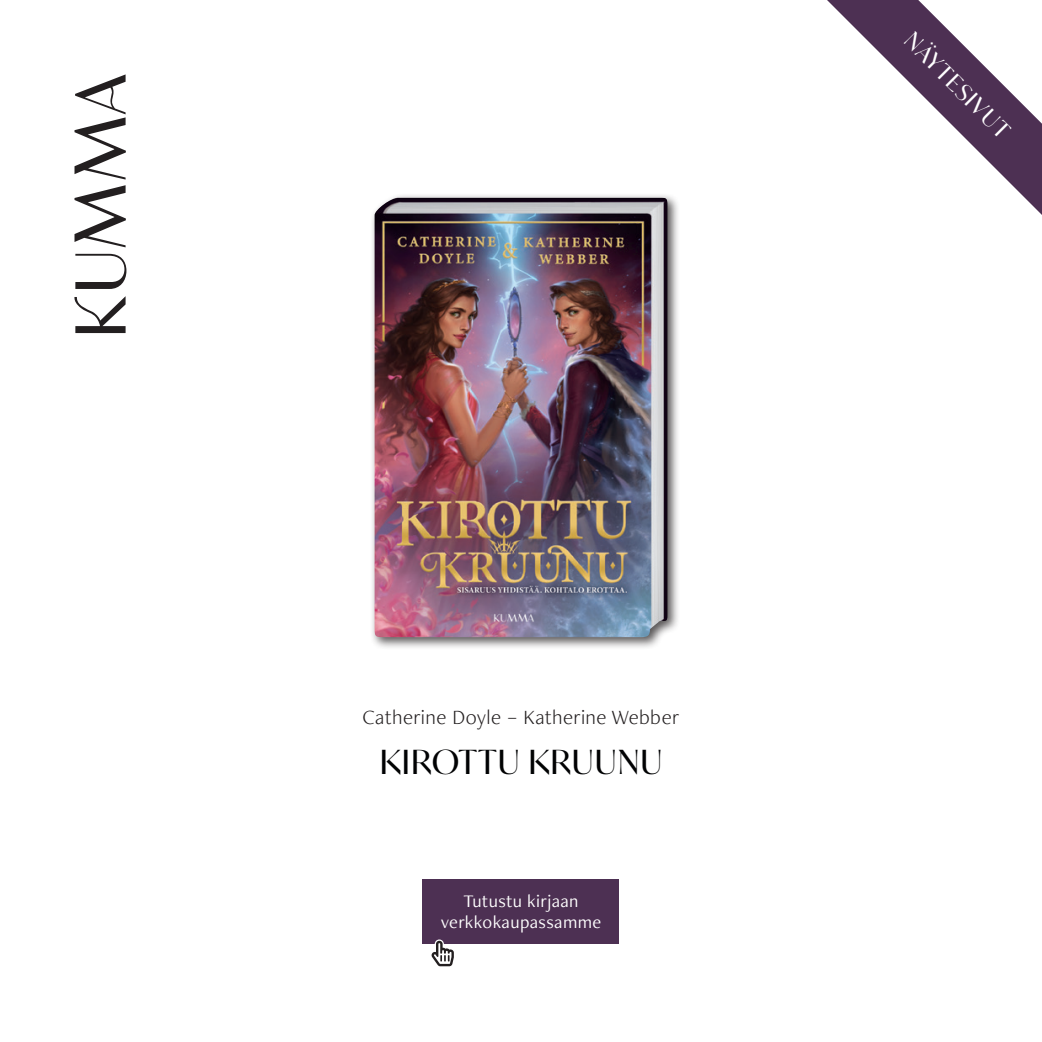
<style>
.page{position:relative;width:1042px;height:1042px;background:#fff}
.page>*{position:absolute;margin:0;border:0;box-sizing:border-box;transform-origin:0 0}
.t1{font:33.25px "Ivy Mode";letter-spacing:.03em;color:#010203}
.t2{font:22.75px "Ivy Mode";color:#fff}
.t3{font:300 21px "Freight Neo Pro";letter-spacing:.02em;color:#231f20}
.t4{font:18.38px/21px "Freight Neo Pro";letter-spacing:.02em;color:#fff;text-align:center}
</style>
<div class="page">
<svg style="left:827px;top:0;width:215px;height:215px"></svg>
<svg style="left:75px;top:254px;width:51px;height:35px"></svg>
<svg style="left:74px;top:296px;width:52px;height:37px"></svg>
<svg style="left:74px;top:74px;width:52px;height:173px"></svg>
<div style="left:370px;top:193px;width:310px;height:457px;background:#231f20;opacity:.75"></div>
<img style="left:374px;top:198px;width:293px;height:439px">
<div style="left:422px;top:879px;width:197px;height:64px;background:#4d3053"></div>
<svg style="left:428px;top:939px;width:29px;height:28px"></svg>
<p class="t2" style="left:919px;top:26px;width:139px;rotate:45deg">NÄYTESIVUT</p>
<p class="t3" style="left:363px;top:703px;width:318px">Catherine Doyle – Katherine Webber</p>
<h1 class="t1" style="left:380px;top:739px;width:284px">KIROTTU KRUUNU</h1>
<p class="t4" style="left:441px;top:889px;width:162px">Tutustu kirjaan verkkokaupassamme</p>
</div>
